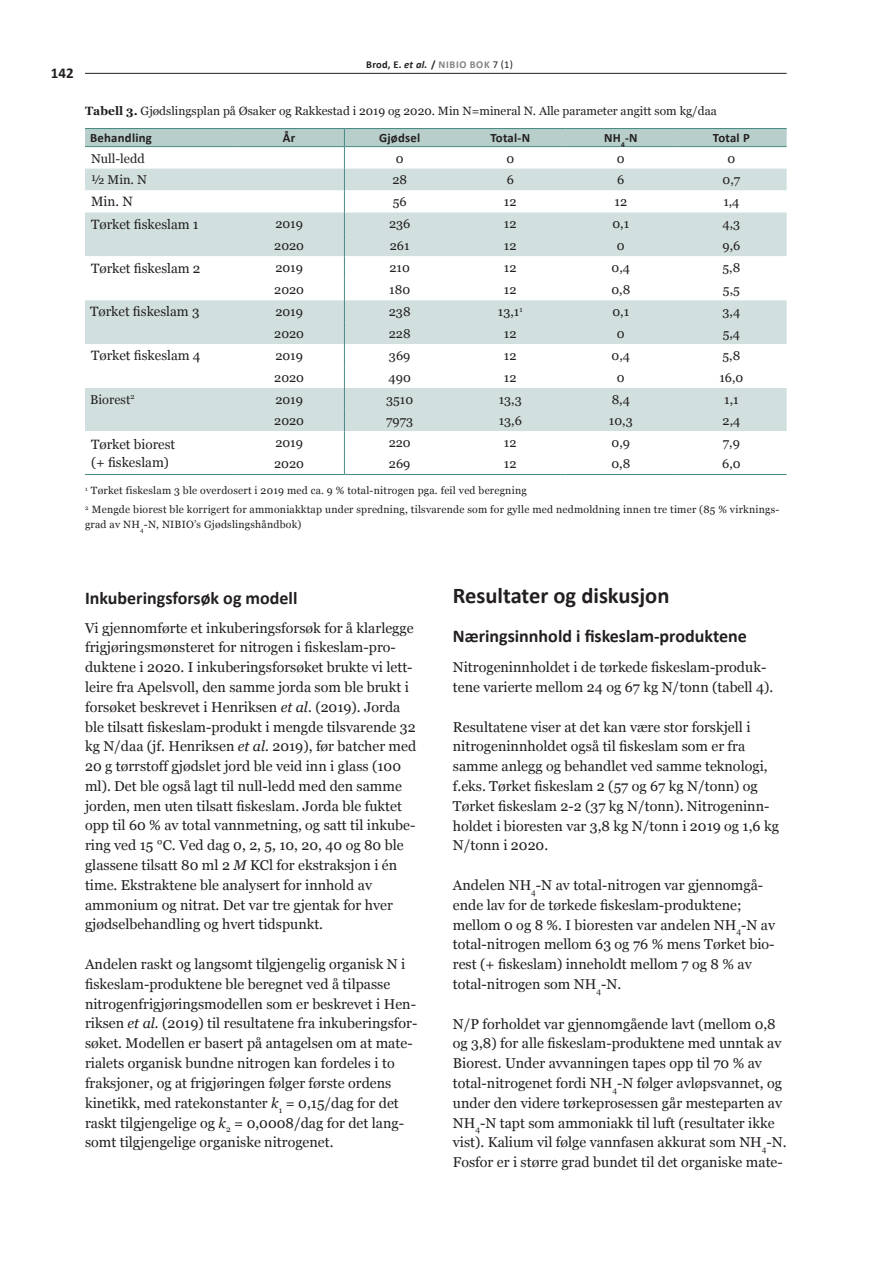
<style>
.page{position:relative;width:893px;height:1263px;background:#fff}
.page>*{position:absolute;margin:0;border:0;box-sizing:border-box;transform-origin:0 0}
.t1{font:700 22.5px "Calibri";color:#231f20}
.t2{font:700 18px "Calibri";color:#231f20}
.t3{font:700 15px "Calibri";color:#231f20}
.t4{font:14.25px/19.8px "Georgia";color:#231f20}
.t5{font:13.5px/18px "Georgia";color:#231f20}
.t6{font:12.75px "Georgia";color:#231f20}
.t7{font:700 12.75px "Calibri";letter-spacing:.02em;color:#231f20}
.t8{font:12px "Georgia";color:#231f20}
.t9{font:10.5px/19.2px "Georgia";letter-spacing:.02em;color:#231f20}
.t10{font:700 10.5px "Calibri";letter-spacing:.06em;color:#231f20}
.s1{font-style:italic}
.s2{color:#808285}
.s3{font-weight:400}
.s4{font-weight:700}
</style>
<div class="page">
<hr style="left:85px;top:73px;width:702px;height:1px;background:#231f20">
<hr style="left:85px;top:474px;width:149px;height:1px;background:#488a83">
<hr style="left:85px;top:128px;width:149px;height:1px;background:#488a83">
<hr style="left:234px;top:128px;width:110px;height:1px;background:#488a83">
<hr style="left:344px;top:128px;width:111px;height:1px;background:#488a83">
<hr style="left:455px;top:128px;width:111px;height:1px;background:#488a83">
<hr style="left:566px;top:128px;width:110px;height:1px;background:#488a83">
<hr style="left:676px;top:128px;width:111px;height:1px;background:#488a83">
<hr style="left:234px;top:474px;width:110px;height:1px;background:#488a83">
<hr style="left:344px;top:474px;width:111px;height:1px;background:#488a83">
<hr style="left:455px;top:474px;width:111px;height:1px;background:#488a83">
<hr style="left:566px;top:474px;width:110px;height:1px;background:#488a83">
<hr style="left:676px;top:474px;width:111px;height:1px;background:#488a83">
<svg style="left:85px;top:129px;width:702px;height:345px"></svg>
<p class="t3" style="left:51px;top:64px;width:24px">142</p>
<p class="t10" style="left:366px;top:58px;width:148px">Brod, E. <span class="s1">et al.</span> / <span class="s2">NIBIO BOK</span> <span class="s3">7 (1)</span></p>
<p class="t8" style="left:85px;top:104px;width:633px"><span class="s4">Tabell 3.</span> Gjødslingsplan på Øsaker og Rakkestad i 2019 og 2020. Min N=mineral N. Alle parameter angitt som kg/daa</p>
<p class="t7" style="left:90px;top:130px;width:63px">Behandling</p>
<p class="t7" style="left:283px;top:130px;width:14px">År</p>
<p class="t7" style="left:379px;top:130px;width:43px">Gjødsel</p>
<p class="t7" style="left:490px;top:130px;width:41px">Total-N</p>
<p class="t7" style="left:604px;top:130px;width:35px">NH<sub>4</sub>-N</p>
<p class="t7" style="left:713px;top:130px;width:38px">Total P</p>
<p class="t6" style="left:91px;top:151px;width:55px">Null-ledd</p>
<p class="t6" style="left:396px;top:151px;width:9px">0</p>
<p class="t6" style="left:506px;top:151px;width:9px">0</p>
<p class="t6" style="left:617px;top:151px;width:9px">0</p>
<p class="t6" style="left:727px;top:151px;width:9px">0</p>
<p class="t6" style="left:91px;top:173px;width:57px">½ Min. N</p>
<p class="t6" style="left:392px;top:173px;width:16px">28</p>
<p class="t6" style="left:507px;top:173px;width:9px">6</p>
<p class="t6" style="left:617px;top:173px;width:9px">6</p>
<p class="t6" style="left:723px;top:173px;width:19px">0,7</p>
<p class="t5" style="left:91px;top:193px;width:43px">Min. N</p>
<p class="t6" style="left:393px;top:195px;width:15px">56</p>
<p class="t6" style="left:504px;top:195px;width:14px">12</p>
<p class="t6" style="left:614px;top:195px;width:14px">12</p>
<p class="t6" style="left:723px;top:195px;width:18px">1,4</p>
<p class="t5" style="left:91px;top:215px;width:109px">Tørket fiskeslam 1</p>
<p class="t6" style="left:275px;top:217px;width:29px">2019</p>
<p class="t6" style="left:389px;top:217px;width:23px">236</p>
<p class="t6" style="left:504px;top:217px;width:14px">12</p>
<p class="t6" style="left:612px;top:217px;width:18px">0,1</p>
<p class="t6" style="left:723px;top:217px;width:19px">4,3</p>
<p class="t6" style="left:274px;top:239px;width:31px">2020</p>
<p class="t6" style="left:390px;top:239px;width:21px">261</p>
<p class="t6" style="left:504px;top:239px;width:14px">12</p>
<p class="t6" style="left:617px;top:239px;width:9px">0</p>
<p class="t6" style="left:722px;top:239px;width:19px">9,6</p>
<p class="t5" style="left:91px;top:259px;width:111px">Tørket fiskeslam 2</p>
<p class="t6" style="left:275px;top:261px;width:29px">2019</p>
<p class="t6" style="left:389px;top:261px;width:22px">210</p>
<p class="t6" style="left:504px;top:261px;width:14px">12</p>
<p class="t6" style="left:612px;top:261px;width:20px">0,4</p>
<p class="t6" style="left:722px;top:261px;width:19px">5,8</p>
<p class="t6" style="left:274px;top:283px;width:31px">2020</p>
<p class="t6" style="left:389px;top:283px;width:22px">180</p>
<p class="t6" style="left:504px;top:283px;width:14px">12</p>
<p class="t6" style="left:611px;top:283px;width:20px">0,8</p>
<p class="t6" style="left:723px;top:283px;width:18px">5,5</p>
<p class="t5" style="left:90px;top:303px;width:111px">Tørket fiskeslam 3</p>
<p class="t6" style="left:275px;top:304px;width:29px">2019</p>
<p class="t6" style="left:389px;top:304px;width:23px">238</p>
<p class="t6" style="left:498px;top:304px;width:26px">13,1<sup>1</sup></p>
<p class="t6" style="left:612px;top:304px;width:18px">0,1</p>
<p class="t6" style="left:723px;top:304px;width:19px">3,4</p>
<p class="t6" style="left:274px;top:326px;width:31px">2020</p>
<p class="t6" style="left:389px;top:326px;width:23px">228</p>
<p class="t6" style="left:504px;top:326px;width:14px">12</p>
<p class="t6" style="left:617px;top:326px;width:9px">0</p>
<p class="t6" style="left:723px;top:326px;width:19px">5,4</p>
<p class="t5" style="left:91px;top:347px;width:111px">Tørket fiskeslam 4</p>
<p class="t6" style="left:275px;top:348px;width:29px">2019</p>
<p class="t6" style="left:389px;top:348px;width:23px">369</p>
<p class="t6" style="left:504px;top:348px;width:14px">12</p>
<p class="t6" style="left:612px;top:348px;width:20px">0,4</p>
<p class="t6" style="left:722px;top:348px;width:19px">5,8</p>
<p class="t6" style="left:274px;top:370px;width:31px">2020</p>
<p class="t6" style="left:389px;top:370px;width:24px">490</p>
<p class="t6" style="left:504px;top:370px;width:14px">12</p>
<p class="t6" style="left:617px;top:370px;width:9px">0</p>
<p class="t6" style="left:719px;top:370px;width:25px">16,0</p>
<p class="t6" style="left:90px;top:392px;width:46px">Biorest<sup>2</sup></p>
<p class="t6" style="left:275px;top:392px;width:29px">2019</p>
<p class="t6" style="left:386px;top:392px;width:29px">3510</p>
<p class="t6" style="left:499px;top:392px;width:25px">13,3</p>
<p class="t6" style="left:612px;top:392px;width:20px">8,4</p>
<p class="t6" style="left:724px;top:392px;width:16px">1,1</p>
<p class="t6" style="left:274px;top:414px;width:31px">2020</p>
<p class="t6" style="left:386px;top:414px;width:29px">7973</p>
<p class="t6" style="left:499px;top:414px;width:25px">13,6</p>
<p class="t6" style="left:609px;top:414px;width:25px">10,3</p>
<p class="t6" style="left:722px;top:414px;width:19px">2,4</p>
<p class="t5" style="left:91px;top:435px;width:86px">Tørket biorest (+ fiskeslam)</p>
<p class="t6" style="left:275px;top:435px;width:29px">2019</p>
<p class="t6" style="left:389px;top:435px;width:24px">220</p>
<p class="t6" style="left:504px;top:435px;width:14px">12</p>
<p class="t6" style="left:612px;top:435px;width:20px">0,9</p>
<p class="t6" style="left:723px;top:435px;width:19px">7,9</p>
<p class="t6" style="left:274px;top:457px;width:31px">2020</p>
<p class="t6" style="left:389px;top:457px;width:23px">269</p>
<p class="t6" style="left:504px;top:457px;width:14px">12</p>
<p class="t6" style="left:611px;top:457px;width:20px">0,8</p>
<p class="t6" style="left:722px;top:457px;width:20px">6,0</p>
<p class="t9" style="left:85px;top:481px;width:696px"><sup>1</sup> Tørket fiskeslam 3 ble overdosert i 2019 med ca. 9 % total-nitrogen pga. feil ved beregning<br><sup>2</sup> Mengde biorest ble korrigert for ammoniakktap under spredning, tilsvarende som for gylle med nedmoldning innen tre timer (85 % virknings-</p>
<p class="t9" style="left:85px;top:515px;width:218px">grad av NH<sub>4</sub>-N, NIBIO’s Gjødslingshåndbok)</p>
<p class="t2" style="left:85px;top:586px;width:214px">Inkuberingsforsøk og modell</p>
<p class="t4" style="left:85px;top:618px;width:333px">Vi gjennomførte et inkuberingsforsøk for å klarlegge frigjøringsmønsteret for nitrogen i fiskeslam-pro&shy;duktene i 2020. I inkuberingsforsøket brukte vi lett&shy;leire fra Apelsvoll, den samme jorda som ble brukt i forsøket beskrevet i Henriksen <span class="s1">et al.</span> (2019). Jorda ble tilsatt fiskeslam-produkt i mengde tilsvarende 32 kg N/daa (jf. Henriksen <span class="s1">et al.</span> 2019), før batcher med 20 g tørrstoff gjødslet jord ble veid inn i glass (100 ml). Det ble også lagt til null-ledd med den samme jorden, men uten tilsatt fiskeslam. Jorda ble fuktet opp til 60 % av total vannmetning, og satt til inkube&shy;ring ved 15 °C. Ved dag 0, 2, 5, 10, 20, 40 og 80 ble glassene tilsatt 80 ml 2 <span class="s1">M</span> KCl for ekstraksjon i én time. Ekstraktene ble analysert for innhold av ammonium og nitrat. Det var tre gjentak for hver gjødselbehandling og hvert tidspunkt.</p>
<p class="t4" style="left:85px;top:954px;width:334px">Andelen raskt og langsomt tilgjengelig organisk N i fiskeslam-produktene ble beregnet ved å tilpasse nitrogenfrigjøringsmodellen som er beskrevet i Hen&shy;riksen <span class="s1">et al.</span> (2019) til resultatene fra inkuberingsfor&shy;søket. Modellen er basert på antagelsen om at mate&shy;rialets organisk bundne nitrogen kan fordeles i to fraksjoner, og at frigjøringen følger første ordens kinetikk, med ratekonstanter <span class="s1">k</span><sub>1</sub> = 0,15/dag for det raskt tilgjengelige og <span class="s1">k</span><sub>2</sub> = 0,0008/dag for det lang&shy;somt tilgjengelige organiske nitrogenet.</p>
<h1 class="t1" style="left:453px;top:581px;width:218px">Resultater og diskusjon</h1>
<p class="t2" style="left:453px;top:625px;width:295px">Næringsinnhold i fiskeslam-produktene</p>
<p class="t4" style="left:453px;top:657px;width:322px">Nitrogeninnholdet i de tørkede fiskeslam-produk&shy;tene varierte mellom 24 og 67 kg N/tonn (tabell 4).</p>
<p class="t4" style="left:453px;top:717px;width:328px">Resultatene viser at det kan være stor forskjell i nitrogeninnholdet også til fiskeslam som er fra samme anlegg og behandlet ved samme teknologi, f.eks. Tørket fiskeslam 2 (57 og 67 kg N/tonn) og Tørket fiskeslam 2-2 (37 kg N/tonn). Nitrogeninn&shy;holdet i bioresten var 3,8 kg N/tonn i 2019 og 1,6 kg N/tonn i 2020.</p>
<p class="t4" style="left:453px;top:875px;width:324px">Andelen NH<sub>4</sub>-N av total-nitrogen var gjennomgå&shy;ende lav for de tørkede fiskeslam-produktene; mellom 0 og 8 %. I bioresten var andelen NH<sub>4</sub>-N av total-nitrogen mellom 63 og 76 % mens Tørket bio&shy;rest (+ fiskeslam) inneholdt mellom 7 og 8 % av total-nitrogen som NH<sub>4</sub>-N.</p>
<p class="t4" style="left:453px;top:1014px;width:335px">N/P forholdet var gjennomgående lavt (mellom 0,8 og 3,8) for alle fiskeslam-produktene med unntak av Biorest. Under avvanningen tapes opp til 70 % av total-nitrogenet fordi NH<sub>4</sub>-N følger avløpsvannet, og under den videre tørkeprosessen går mesteparten av NH<sub>4</sub>-N tapt som ammoniakk til luft (resultater ikke vist). Kalium vil følge vannfasen akkurat som NH<sub>4</sub>-N.<br>Fosfor er i større grad bundet til det organiske mate-</p>
</div>
